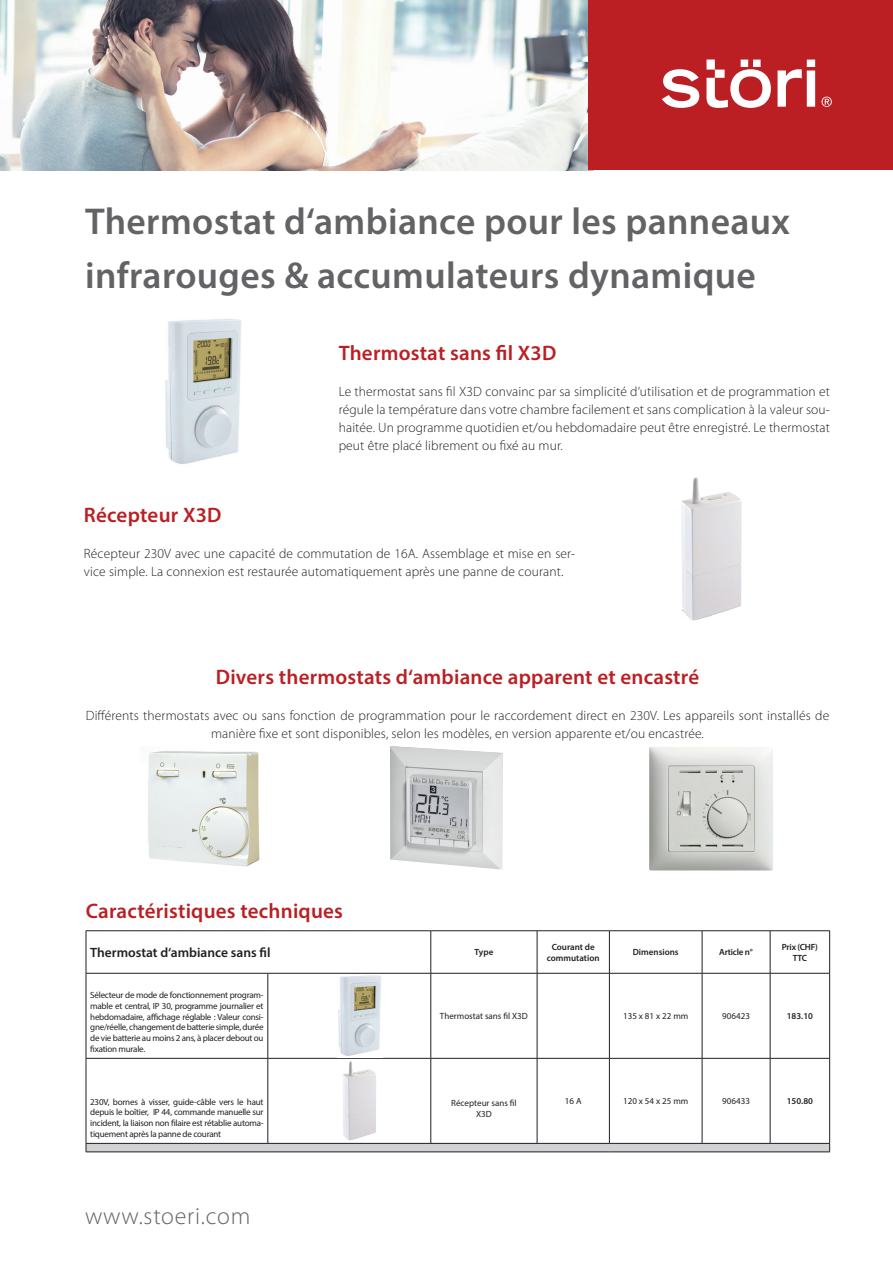
<style>
.page{position:relative;width:893px;height:1263px;background:#fff}
.page>*{position:absolute;margin:0;border:0;box-sizing:border-box;transform-origin:0 0}
.t1{font:600 37.5px/54px "Myriad Pro";letter-spacing:.01em;color:#636366}
.t2{font:300 24px "Myriad Pro";letter-spacing:.03em;color:#636366}
.t3{font:600 21px "Myriad Pro";letter-spacing:.01em;color:#bb1f23}
.t4{font:300 13.5px/18px "Myriad Pro";letter-spacing:.01em;color:#231f20;text-align:justify}
.t5{font:600 13.5px "Myriad Pro";color:#231f20}
.t6{font:9px/10.8px "Myriad Pro";letter-spacing:-.025em;color:#231f20;text-align:justify}
.t7{font:600 9px/10.8px "Myriad Pro";color:#231f20;text-align:center}
.t8{font:9px/10.8px "Myriad Pro";color:#231f20;text-align:center}
.t9{font:600 9px/10.8px "Myriad Pro";letter-spacing:-.025em;color:#231f20;text-align:center}
</style>
<div class="page">
<img style="left:0;top:0;width:588px;height:170px">
<div style="left:588px;top:0;width:305px;height:170px;background:#bb1f23"></div>
<svg style="left:662px;top:69px;width:37px;height:39px"></svg>
<svg style="left:706px;top:60px;width:65px;height:48px"></svg>
<svg style="left:778px;top:60px;width:37px;height:47px"></svg>
<svg style="left:821px;top:97px;width:11px;height:10px"></svg>
<svg style="left:82px;top:156px;width:512px;height:15px"></svg>
<img style="left:649px;top:747px;width:124px;height:123px">
<img style="left:390px;top:746px;width:113px;height:123px">
<img style="left:148px;top:750px;width:112px;height:117px">
<img style="left:155px;top:840px;width:31px;height:8px">
<img style="left:681px;top:477px;width:61px;height:144px">
<img style="left:165px;top:319px;width:76px;height:145px">
<div style="left:86px;top:1143px;width:744px;height:9px;background:#d1d2d4"></div>
<hr style="left:431px;top:931px;width:1px;height:42px;background:#231f20">
<hr style="left:702px;top:930px;width:68px;height:1px;background:#231f20">
<hr style="left:770px;top:930px;width:60px;height:1px;background:#231f20">
<hr style="left:770px;top:931px;width:1px;height:42px;background:#231f20">
<hr style="left:829px;top:931px;width:1px;height:42px;background:#231f20">
<hr style="left:86px;top:973px;width:1px;height:85px;background:#231f20">
<hr style="left:268px;top:973px;width:1px;height:85px;background:#231f20">
<hr style="left:431px;top:973px;width:1px;height:85px;background:#231f20">
<hr style="left:537px;top:973px;width:1px;height:85px;background:#231f20">
<hr style="left:609px;top:973px;width:1px;height:85px;background:#231f20">
<hr style="left:86px;top:1058px;width:1px;height:85px;background:#231f20">
<hr style="left:268px;top:1058px;width:1px;height:85px;background:#231f20">
<hr style="left:431px;top:1058px;width:1px;height:85px;background:#231f20">
<hr style="left:537px;top:1058px;width:1px;height:85px;background:#231f20">
<hr style="left:609px;top:1058px;width:1px;height:85px;background:#231f20">
<hr style="left:702px;top:973px;width:68px;height:1px;background:#231f20">
<hr style="left:702px;top:973px;width:1px;height:85px;background:#231f20">
<hr style="left:770px;top:973px;width:60px;height:1px;background:#231f20">
<hr style="left:770px;top:973px;width:1px;height:85px;background:#231f20">
<hr style="left:829px;top:973px;width:1px;height:85px;background:#231f20">
<hr style="left:702px;top:1058px;width:68px;height:1px;background:#231f20">
<hr style="left:702px;top:1058px;width:1px;height:85px;background:#231f20">
<hr style="left:770px;top:1058px;width:1px;height:85px;background:#231f20">
<hr style="left:829px;top:1058px;width:1px;height:85px;background:#231f20">
<hr style="left:702px;top:1143px;width:68px;height:1px;background:#231f20">
<hr style="left:86px;top:930px;width:182px;height:1px;background:#231f20">
<hr style="left:86px;top:931px;width:1px;height:42px;background:#231f20">
<hr style="left:268px;top:930px;width:163px;height:1px;background:#231f20">
<hr style="left:431px;top:930px;width:106px;height:1px;background:#231f20">
<hr style="left:537px;top:930px;width:72px;height:1px;background:#231f20">
<hr style="left:537px;top:931px;width:1px;height:42px;background:#231f20">
<hr style="left:609px;top:930px;width:93px;height:1px;background:#231f20">
<hr style="left:609px;top:931px;width:1px;height:42px;background:#231f20">
<hr style="left:702px;top:931px;width:1px;height:42px;background:#231f20">
<hr style="left:431px;top:973px;width:106px;height:1px;background:#231f20">
<hr style="left:537px;top:973px;width:72px;height:1px;background:#231f20">
<hr style="left:609px;top:973px;width:93px;height:1px;background:#231f20">
<hr style="left:86px;top:1058px;width:182px;height:1px;background:#231f20">
<hr style="left:268px;top:1058px;width:163px;height:1px;background:#231f20">
<hr style="left:431px;top:1058px;width:106px;height:1px;background:#231f20">
<hr style="left:537px;top:1058px;width:72px;height:1px;background:#231f20">
<hr style="left:609px;top:1058px;width:93px;height:1px;background:#231f20">
<hr style="left:86px;top:1143px;width:182px;height:1px;background:#231f20">
<hr style="left:268px;top:1143px;width:163px;height:1px;background:#231f20">
<hr style="left:431px;top:1143px;width:106px;height:1px;background:#231f20">
<hr style="left:537px;top:1143px;width:72px;height:1px;background:#231f20">
<hr style="left:609px;top:1143px;width:93px;height:1px;background:#231f20">
<hr style="left:770px;top:1058px;width:60px;height:1px;background:#231f20">
<hr style="left:770px;top:1143px;width:60px;height:1px;background:#231f20">
<hr style="left:86px;top:1151px;width:182px;height:1px;background:#231f20">
<hr style="left:268px;top:1151px;width:163px;height:1px;background:#231f20">
<hr style="left:431px;top:1151px;width:106px;height:1px;background:#231f20">
<hr style="left:537px;top:1151px;width:72px;height:1px;background:#231f20">
<hr style="left:609px;top:1151px;width:93px;height:1px;background:#231f20">
<hr style="left:702px;top:1151px;width:68px;height:1px;background:#231f20">
<hr style="left:770px;top:1151px;width:60px;height:1px;background:#231f20">
<hr style="left:86px;top:973px;width:182px;height:1px;background:#231f20">
<hr style="left:268px;top:973px;width:163px;height:1px;background:#231f20">
<img style="left:338px;top:975px;width:43px;height:81px">
<img style="left:343px;top:1061px;width:33px;height:80px">
<h1 class="t1" style="left:85px;top:193px;width:707px">Thermostat d‘ambiance pour les panneaux infrarouges &amp; accumulateurs dynamique</h1>
<h3 class="t3" style="left:339px;top:340px;width:219px">Thermostat sans fil X3D</h3>
<p class="t4" style="left:339px;top:382px;width:493px">Le thermostat sans fil X3D convainc par sa simplicité d‘utilisation et de programmation et régule la température dans votre chambre facilement et sans complication à la valeur sou&shy;haitée. Un programme quotidien et/ou hebdomadaire peut être enregistré. Le thermostat peut être placé librement ou fixé au mur.</p>
<h3 class="t3" style="left:84px;top:502px;width:139px">Récepteur X3D</h3>
<p class="t4" style="left:84px;top:544px;width:493px">Récepteur 230V avec une capacité de commutation de 16A. Assemblage et mise en ser&shy;vice simple. La connexion est restaurée automatiquement après une panne de courant.</p>
<h3 class="t3" style="left:216px;top:664px;width:485px">Divers thermostats d‘ambiance apparent et encastré</h3>
<p class="t4" style="left:86px;top:706px;width:745px;text-align:center">Différents thermostats avec ou sans fonction de programmation pour le raccordement direct en 230V. Les appareils sont installés de manière fixe et sont disponibles, selon les modèles, en version apparente et/ou encastrée.</p>
<h3 class="t3" style="left:86px;top:898px;width:259px">Caractéristiques techniques</h3>
<p class="t5" style="left:90px;top:944px;width:182px">Thermostat d‘ambiance sans fil</p>
<p class="t7" style="left:475px;top:947px;width:20px">Type</p>
<p class="t7" style="left:547px;top:941px;width:54px">Courant de commutation</p>
<p class="t7" style="left:633px;top:947px;width:47px">Dimensions</p>
<p class="t9" style="left:719px;top:947px;width:35px">Article n°</p>
<p class="t9" style="left:782px;top:941px;width:37px">Prix (CHF)<br>TTC</p>
<p class="t6" style="left:90px;top:989px;width:175px">Sélecteur de mode de fonctionnement program&shy;mable et central, IP 30, programme journalier et hebdomadaire, affichage réglable : Valeur consi&shy;gne/réelle, changement de batterie simple, durée de vie batterie au moins 2 ans, à placer debout ou fixation murale.</p>
<p class="t8" style="left:440px;top:1010px;width:89px">Thermostat sans fil X3D</p>
<p class="t6" style="left:623px;top:1010px;width:67px">135 x 81 x 22 mm</p>
<p class="t6" style="left:722px;top:1010px;width:29px">906423</p>
<p class="t7" style="left:787px;top:1010px;width:28px">183.10</p>
<p class="t6" style="left:90px;top:1096px;width:175px">230V, bornes à visser, guide-câble vers le haut depuis le boîtier, IP 44, commande manuelle sur incident, la liaison non filaire est rétablie automa&shy;tiquement après la panne de courant</p>
<p class="t8" style="left:451px;top:1098px;width:67px">Récepteur sans fil<br>X3D</p>
<p class="t6" style="left:565px;top:1096px;width:18px">16 A</p>
<p class="t6" style="left:623px;top:1096px;width:67px">120 x 54 x 25 mm</p>
<p class="t6" style="left:722px;top:1096px;width:29px">906433</p>
<p class="t7" style="left:787px;top:1095px;width:28px">150.80</p>
<h2 class="t2" style="left:85px;top:1202px;width:167px">www.stoeri.com</h2>
</div>
